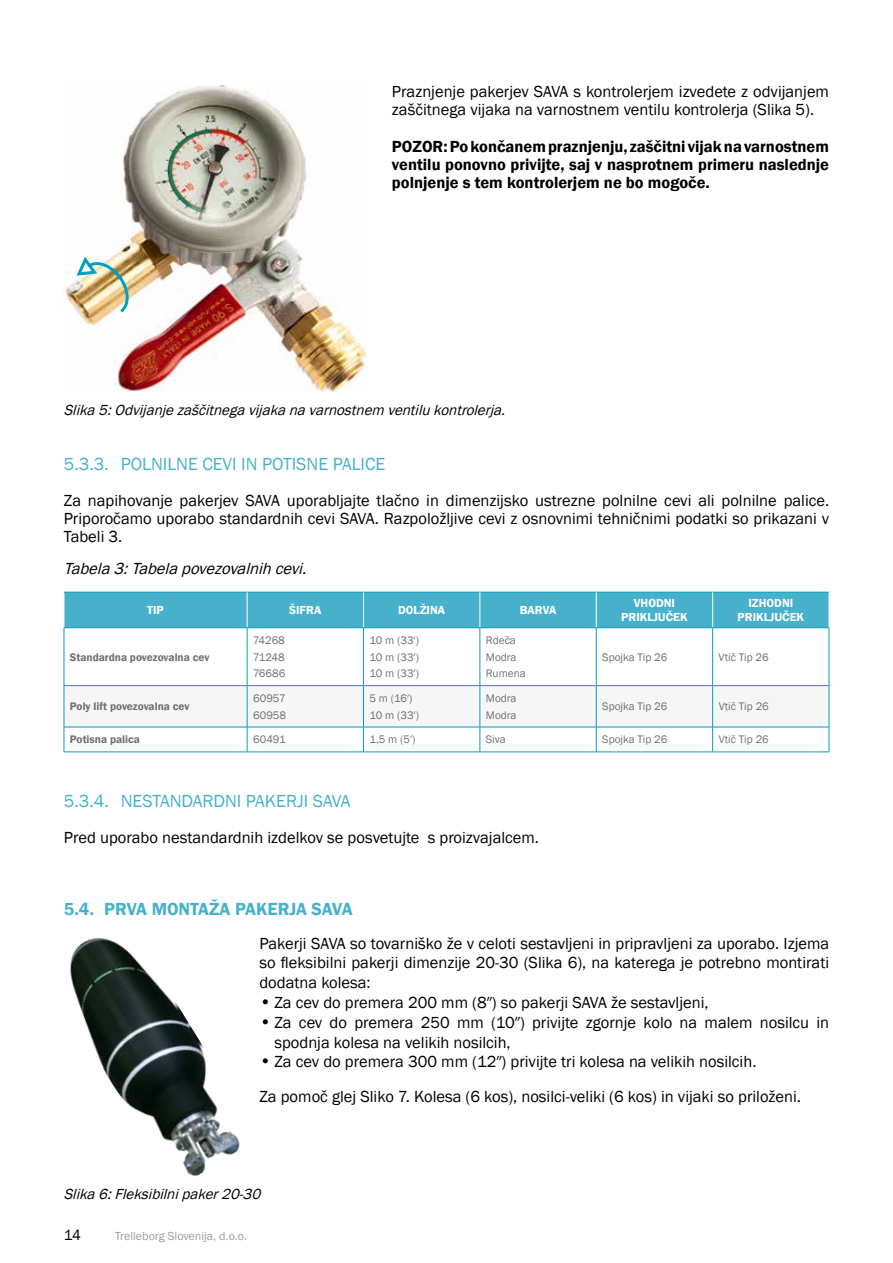
<style>
.page{position:relative;width:893px;height:1263px;background:#fff}
.page>*{position:absolute;margin:0;border:0;box-sizing:border-box;transform-origin:0 0}
.t1{font:18px "Franklin Gothic";color:#47b1cc}
.t2{font:600 18px "Franklin Gothic";letter-spacing:-.01em;color:#47b1cc}
.t3{font:16.5px/19.8px "Franklin Gothic";color:#000}
.t4{font:600 16.5px/18px "Franklin Gothic";color:#000;text-align:justify}
.t5{font:italic 16.5px "Franklin Gothic";color:#000}
.t6{font:italic 15px "Franklin Gothic";color:#000}
.t7{font:15px "Franklin Gothic";color:#000}
.t8{font:600 12px/14.4px "Franklin Gothic";color:#fff}
.t9{font:12px "Franklin Gothic";color:#9d9d9c}
.t10{font:11.25px/16.5px "Franklin Gothic";color:#706f6f}
.t11{font:600 11.25px "Franklin Gothic";letter-spacing:-.005em;color:#706f6f}
.s1{font-size:18px}
</style>
<div class="page">
<img style="left:64px;top:85px;width:303px;height:307px">
<img style="left:77px;top:257px;width:54px;height:56px">
<div style="left:65px;top:593px;width:764px;height:34px;background:#47b1cc"></div>
<hr style="left:64px;top:592px;width:183px;height:1px;background:#009fbf">
<hr style="left:247px;top:592px;width:116px;height:1px;background:#009fbf">
<hr style="left:363px;top:592px;width:117px;height:1px;background:#009fbf">
<hr style="left:480px;top:592px;width:116px;height:1px;background:#009fbf">
<hr style="left:596px;top:592px;width:117px;height:1px;background:#009fbf">
<hr style="left:713px;top:592px;width:116px;height:1px;background:#009fbf">
<hr style="left:247px;top:592px;width:1px;height:35px;background:#fff">
<hr style="left:363px;top:592px;width:1px;height:35px;background:#fff">
<hr style="left:480px;top:592px;width:1px;height:35px;background:#fff">
<hr style="left:596px;top:592px;width:1px;height:35px;background:#fff">
<hr style="left:712px;top:592px;width:1px;height:35px;background:#fff">
<hr style="left:64px;top:627px;width:183px;height:1px;background:#009fbf">
<hr style="left:64px;top:628px;width:1px;height:57px;background:#009fbf">
<hr style="left:247px;top:627px;width:116px;height:1px;background:#009fbf">
<hr style="left:247px;top:628px;width:1px;height:57px;background:#009fbf">
<hr style="left:363px;top:627px;width:117px;height:1px;background:#009fbf">
<hr style="left:363px;top:628px;width:1px;height:57px;background:#009fbf">
<hr style="left:480px;top:627px;width:116px;height:1px;background:#009fbf">
<hr style="left:480px;top:628px;width:1px;height:57px;background:#009fbf">
<hr style="left:596px;top:627px;width:117px;height:1px;background:#009fbf">
<hr style="left:596px;top:628px;width:1px;height:57px;background:#009fbf">
<hr style="left:713px;top:627px;width:116px;height:1px;background:#009fbf">
<hr style="left:712px;top:628px;width:1px;height:57px;background:#009fbf">
<hr style="left:829px;top:628px;width:1px;height:57px;background:#009fbf">
<svg style="left:64px;top:686px;width:766px;height:66px"></svg>
<hr style="left:64px;top:685px;width:183px;height:1px;background:#009fbf">
<hr style="left:64px;top:686px;width:1px;height:41px;background:#009fbf">
<hr style="left:64px;top:727px;width:183px;height:1px;background:#009fbf">
<hr style="left:247px;top:685px;width:116px;height:1px;background:#009fbf">
<hr style="left:247px;top:686px;width:1px;height:41px;background:#009fbf">
<hr style="left:247px;top:727px;width:116px;height:1px;background:#009fbf">
<hr style="left:363px;top:685px;width:117px;height:1px;background:#009fbf">
<hr style="left:363px;top:686px;width:1px;height:41px;background:#009fbf">
<hr style="left:363px;top:727px;width:117px;height:1px;background:#009fbf">
<hr style="left:480px;top:685px;width:116px;height:1px;background:#009fbf">
<hr style="left:480px;top:686px;width:1px;height:41px;background:#009fbf">
<hr style="left:480px;top:727px;width:116px;height:1px;background:#009fbf">
<hr style="left:596px;top:685px;width:117px;height:1px;background:#009fbf">
<hr style="left:596px;top:686px;width:1px;height:41px;background:#009fbf">
<hr style="left:596px;top:727px;width:117px;height:1px;background:#009fbf">
<hr style="left:713px;top:685px;width:116px;height:1px;background:#009fbf">
<hr style="left:712px;top:686px;width:1px;height:41px;background:#009fbf">
<hr style="left:713px;top:727px;width:116px;height:1px;background:#009fbf">
<hr style="left:829px;top:686px;width:1px;height:41px;background:#009fbf">
<hr style="left:64px;top:752px;width:183px;height:1px;background:#009fbf">
<hr style="left:247px;top:752px;width:116px;height:1px;background:#009fbf">
<hr style="left:363px;top:752px;width:117px;height:1px;background:#009fbf">
<hr style="left:480px;top:752px;width:116px;height:1px;background:#009fbf">
<hr style="left:596px;top:752px;width:117px;height:1px;background:#009fbf">
<hr style="left:713px;top:752px;width:116px;height:1px;background:#009fbf">
<img style="left:70px;top:937px;width:170px;height:239px">
<p class="t3" style="left:392px;top:82px;width:439px;line-height:18px">Praznjenje pakerjev SAVA s kontrolerjem izvedete z odvijanjem zaščitnega vijaka na varnostnem ventilu kontrolerja (Slika 5).</p>
<p class="t4" style="left:392px;top:138px;width:439px">POZOR: Po končanem praznjenju, zaščitni vijak na varnostnem ventilu ponovno privijte, saj v nasprotnem primeru naslednje polnjenje s tem kontrolerjem ne bo mogoče.</p>
<p class="t6" style="left:64px;top:401px;width:447px">Slika 5: Odvijanje zaščitnega vijaka na varnostnem ventilu kontrolerja.</p>
<p class="t1" style="left:64px;top:453px;width:77px">5.3.3. Polnilneceviinpotisnepalice</p>
<p class="t3" style="left:64px;top:492px;width:767px;line-height:18px;text-align:justify">Za napihovanje pakerjev SAVA uporabljajte tlačno in dimenzijsko ustrezne polnilne cevi ali polnilne palice.<br>Priporočamo uporabo standardnih cevi SAVA. Razpoložljive cevi z osnovnimi tehničnimi podatki so prikazani v Tabeli 3.</p>
<p class="t5" style="left:64px;top:558px;width:249px">Tabela 3: Tabela povezovalnih cevi.</p>
<p class="t8" style="left:147px;top:603px;width:12px">Tip</p>
<p class="t8" style="left:289px;top:603px;width:34px">Šifra</p>
<p class="t8" style="left:398px;top:603px;width:48px">Dolžina</p>
<p class="t8" style="left:520px;top:603px;width:16px">Barva</p>
<p class="t8" style="left:621px;top:596px;width:67px;text-indent:13px">Vhodni priključek</p>
<p class="t8" style="left:738px;top:596px;width:67px;text-indent:11px">Izhodni priključek</p>
<p class="t11" style="left:70px;top:650px;width:141px">Standardna povezovalna cev</p>
<p class="t10" style="left:253px;top:632px;width:34px;text-align:justify">74268<br>71248<br>76686</p>
<p class="t10" style="left:369px;top:632px;width:51px;text-align:justify">10 m (33′)<br>10 m (33′)<br>10 m (33′)</p>
<p class="t10" style="left:486px;top:632px;width:41px">Rdeča<br>Modra<br>Rumena</p>
<p class="t10" style="left:602px;top:649px;width:67px">Spojka Tip 26</p>
<p class="t10" style="left:719px;top:649px;width:52px">Vtič Tip 26</p>
<p class="t11" style="left:70px;top:700px;width:121px">Poly lift povezovalna cev</p>
<p class="t10" style="left:253px;top:690px;width:34px">60957<br>60958</p>
<p class="t10" style="left:369px;top:690px;width:51px">5 m (16′)<br>10 m (33′)</p>
<p class="t10" style="left:486px;top:690px;width:32px">Modra<br>Modra</p>
<p class="t10" style="left:602px;top:698px;width:67px">Spojka Tip 26</p>
<p class="t10" style="left:719px;top:698px;width:52px">Vtič Tip 26</p>
<p class="t11" style="left:70px;top:733px;width:72px">Potisna palica</p>
<p class="t10" style="left:253px;top:732px;width:34px">60491</p>
<p class="t10" style="left:370px;top:732px;width:47px">1,5 m (5′)</p>
<p class="t10" style="left:486px;top:732px;width:21px">Siva</p>
<p class="t10" style="left:602px;top:732px;width:67px">Spojka Tip 26</p>
<p class="t10" style="left:719px;top:732px;width:52px">Vtič Tip 26</p>
<p class="t1" style="left:64px;top:790px;width:79px">5.3.4. Nestandardnipakerji</p>
<p class="t1" style="left:313px;top:790px;width:39px">SAVA</p>
<p class="t3" style="left:64px;top:828px;width:477px">Pred uporabo nestandardnih izdelkov se posvetujte s proizvajalcem.</p>
<p class="t2" style="left:64px;top:898px;width:126px">5.4. PRVA MONTAŽA</p>
<p class="t2" style="left:235px;top:898px;width:44px">PAKERJA</p>
<p class="t2" style="left:312px;top:898px;width:42px">SAVA</p>
<p class="t3" style="left:259px;top:933px;width:571px;text-align:justify">Pakerji SAVA so tovarniško že v celoti sestavljeni in pripravljeni za uporabo. Izjema so fleksibilni pakerji dimenzije 20-30 (Slika 6), na katerega je potrebno montirati dodatna kolesa:</p>
<p class="t3" style="left:259px;top:993px;width:451px"><span class="s1">•</span> Za cev do premera 200 mm (8″) so pakerji SAVA že sestavljeni,</p>
<p class="t3" style="left:274px;top:1013px;width:556px;text-indent:-15px"><span class="s1">•</span> Za cev do premera 250 mm (10″) privijte zgornje kolo na malem nosilcu in spodnja kolesa na velikih nosilcih,</p>
<p class="t3" style="left:259px;top:1045px;width:543px;line-height:34.2px"><span class="s1">•</span> Za cev do premera 300 mm (12″) privijte tri kolesa na velikih nosilcih.<br>Za pomoč glej Sliko 7. Kolesa (6 kos), nosilci-veliki (6 kos) in vijaki so priloženi.</p>
<p class="t6" style="left:64px;top:1185px;width:203px">Slika 6: Fleksibilni paker 20-30</p>
<p class="t7" style="left:64px;top:1226px;width:19px">14</p>
<p class="t9" style="left:115px;top:1229px;width:133px">Trelleborg Slovenija, d.o.o.</p>
</div>
